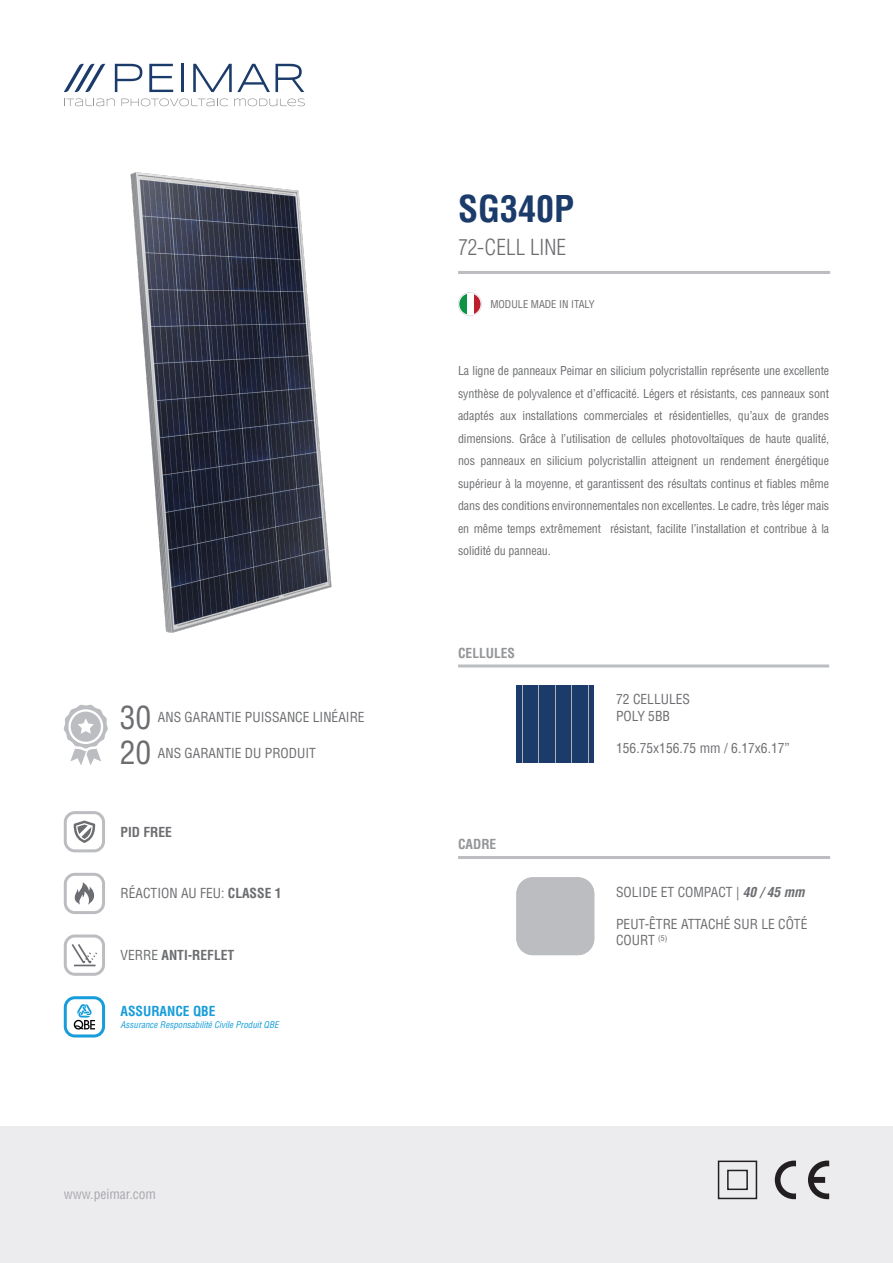
<style>
.page{position:relative;width:893px;height:1263px;background:#fff}
.page>*{position:absolute;margin:0;border:0;box-sizing:border-box;transform-origin:0 0}
.t1{font:700 condensed 36px "Helvetica LT Std";color:#1b3b6b}
.t2{font:condensed 31.5px "Helvetica LT Std";color:#6c6d70}
.t3{font:300 condensed 21.6px "Helvetica LT Std";color:#6c6d70}
.t4{font:condensed 13.5px/16.2px "Helvetica LT Std";color:#6c6d70}
.t5{font:700 condensed 13.5px "Helvetica LT Std";color:#6c6d70}
.t6{font:condensed 13.5px "Helvetica LT Std";color:#a8a9ad}
.t7{font:700 condensed 13.5px "Helvetica LT Std";color:#939598}
.t8{font:700 condensed 13.5px "Helvetica LT Std";color:#179dd9}
.t9{font:condensed 12px/22.5px "Helvetica LT Std";letter-spacing:-.01em;color:#6c6d70;text-align:justify}
.t10{font:condensed 10.5px "Helvetica LT Std";color:#6c6d70}
.t11{font:italic condensed 9px "Helvetica LT Std";color:#179dd9}
.s1{font-weight:700}
.s2{font-weight:400}
.s3{font-weight:700;font-style:italic}
</style>
<div class="page">
<div style="left:0;top:1126px;width:893px;height:137px;background:#ececee"></div>
<div style="left:718px;top:1160px;width:39px;height:39px;border:2px solid #231f20"></div>
<div style="left:727px;top:1170px;width:21px;height:20px;border:2px solid #231f20"></div>
<svg style="left:775px;top:1160px;width:21px;height:39px"></svg>
<svg style="left:808px;top:1160px;width:21px;height:39px"></svg>
<svg style="left:115px;top:64px;width:27px;height:28px"></svg>
<svg style="left:149px;top:64px;width:24px;height:28px"></svg>
<hr style="left:181px;top:64px;width:3px;height:28px;background:#1b3b6b">
<svg style="left:193px;top:64px;width:111px;height:28px"></svg>
<svg style="left:64px;top:64px;width:41px;height:28px"></svg>
<svg style="left:64px;top:98px;width:51px;height:8px"></svg>
<svg style="left:121px;top:98px;width:107px;height:8px"></svg>
<svg style="left:234px;top:98px;width:71px;height:8px"></svg>
<svg style="left:64px;top:704px;width:44px;height:61px"></svg>
<hr style="left:458px;top:664px;width:371px;height:3px;background:#bcbdc0">
<hr style="left:458px;top:856px;width:372px;height:3px;background:#bcbdc0">
<hr style="left:458px;top:271px;width:372px;height:3px;background:#bcbdc0">
<div style="left:64px;top:934px;width:41px;height:42px;border:3px solid #bcbdc0;border-radius:10px"></div>
<svg style="left:71px;top:944px;width:26px;height:22px"></svg>
<div style="left:64px;top:996px;width:41px;height:41px;border:3px solid #179dd9;border-radius:10px"></div>
<svg style="left:74px;top:1004px;width:21px;height:25px"></svg>
<div style="left:64px;top:873px;width:41px;height:41px;border:3px solid #bcbdc0;border-radius:10px"></div>
<svg style="left:74px;top:882px;width:20px;height:23px"></svg>
<svg style="left:458px;top:292px;width:24px;height:24px"></svg>
<div style="left:518px;top:879px;width:75px;height:75px;background:#bcbdc0;border-radius:15px"></div>
<div style="left:516px;top:877px;width:78px;height:78px;border:3px solid #bcbdc0;border-radius:15px"></div>
<div style="left:516px;top:685px;width:78px;height:78px;background:#1b3b6b"></div>
<hr style="left:522px;top:685px;width:1px;height:78px;background:#b0b0b0">
<hr style="left:538px;top:685px;width:1px;height:78px;background:#b0b0b0">
<hr style="left:555px;top:685px;width:1px;height:78px;background:#b0b0b0">
<hr style="left:571px;top:685px;width:1px;height:78px;background:#b0b0b0">
<hr style="left:588px;top:685px;width:1px;height:78px;background:#b0b0b0">
<div style="left:64px;top:811px;width:41px;height:41px;border:3px solid #bcbdc0;border-radius:10px"></div>
<svg style="left:74px;top:820px;width:21px;height:23px"></svg>
<img style="left:130px;top:172px;width:202px;height:461px">
<p class="t2" style="left:120px;top:698px;width:33px">30</p>
<p class="t4" style="left:158px;top:709px;width:208px">ANS GARANTIE PUISSANCE LINÉAIRE</p>
<p class="t2" style="left:120px;top:733px;width:33px">20</p>
<p class="t4" style="left:158px;top:744px;width:159px">ANS GARANTIE DU PRODUIT</p>
<p class="t5" style="left:121px;top:823px;width:53px">PID FREE</p>
<p class="t4" style="left:121px;top:885px;width:162px">RÉACTION AU FEU: <span class="s1">CLASSE 1</span></p>
<p class="t5" style="left:121px;top:947px;width:115px"><span class="s2">VERRE</span> ANTI-REFLET</p>
<p class="t8" style="left:121px;top:1002px;width:96px">ASSURANCE QBE</p>
<p class="t11" style="left:121px;top:1019px;width:159px">Assurance Responsabilité Civile Produit QBE</p>
<p class="t6" style="left:64px;top:1186px;width:94px">www.peimar.com</p>
<p class="t1" style="left:458px;top:187px;width:118px">SG340P</p>
<p class="t3" style="left:458px;top:234px;width:109px">72-CELL LINE</p>
<p class="t10" style="left:490px;top:297px;width:106px">MODULE MADE IN ITALY</p>
<p class="t9" style="left:458px;top:359px;width:373px">La ligne de panneaux Peimar en silicium polycristallin représente une excellente synthèse de polyvalence et d’efficacité. Légers et résistants, ces panneaux sont adaptés aux installations commerciales et résidentielles, qu’aux de grandes dimensions. Grâce à l’utilisation de cellules photovoltaïques de haute qualité, nos panneaux en silicium polycristallin atteignent un rendement énergétique supérieur à la moyenne, et garantissent des résultats continus et fiables même dans des conditions environnementales non excellentes. Le cadre, très léger mais en même temps extrêmement résistant, facilite l’installation et contribue à la solidité du panneau.</p>
<p class="t7" style="left:458px;top:644px;width:59px">CELLULES</p>
<p class="t7" style="left:458px;top:835px;width:40px">CADRE</p>
<p class="t4" style="left:616px;top:691px;width:75px">72 CELLULES</p>
<p class="t4" style="left:616px;top:708px;width:55px">POLY 5BB</p>
<p class="t4" style="left:616px;top:740px;width:175px">156.75x156.75 mm / 6.17x6.17”</p>
<p class="t4" style="left:616px;top:884px;width:190px">SOLIDE ET COMPACT | <span class="s3">40 / 45 mm</span></p>
<p class="t4" style="left:616px;top:916px;width:193px">PEUT-ÊTRE ATTACHÉ SUR LE CÔTÉ<br>COURT <sup>(5)</sup></p>
</div>
